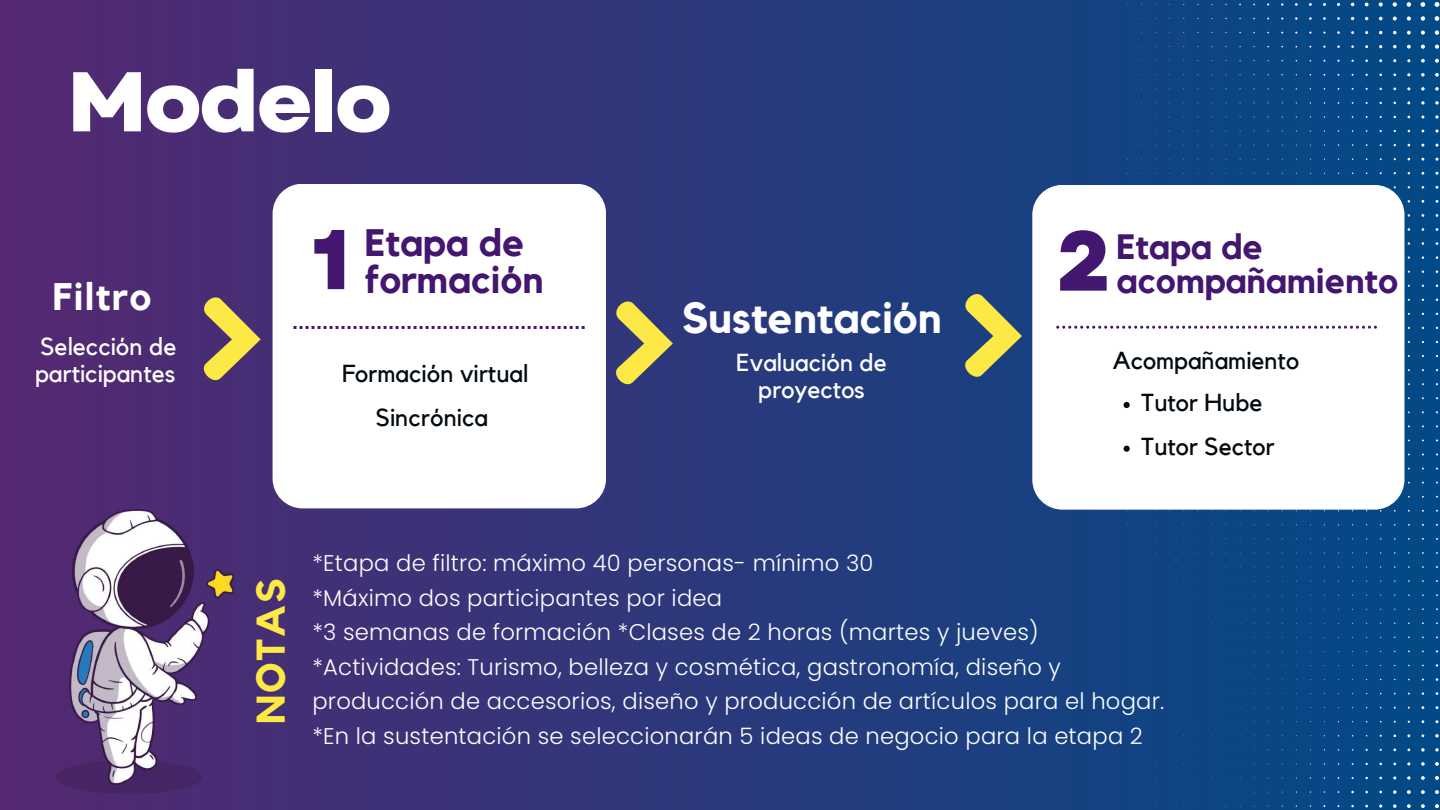
<style>
.page{position:relative;width:1440px;height:810px;background:#fff}
.page>*{position:absolute;margin:0;border:0;box-sizing:border-box;transform-origin:0 0}
.t1{font:800 84.5px "Garet";letter-spacing:-.03em;color:#fff}
.t2{font:800 84.5px "Garet";color:#431670}
.t3{font:700 43.3px "Kollektif";color:#fff}
.t4{font:700 40px "Kollektif";letter-spacing:.045em;color:#fde946}
.t5{font:700 38.3px "Kollektif";letter-spacing:.045em;color:#fff}
.t6{font:700 38.1px/37.5px "Kollektif";color:#431670}
.t7{font:700 35.1px/34.5px "Kollektif";color:#431670}
.t8{font:24.5px/43.7px "Kollektif";color:#020a0f;text-align:center}
.t9{font:24.5px/26.2px "Kollektif";color:#fff}
.t10{font:300 22.7px/34.5px "Poppins";letter-spacing:.01em;color:#fff}
</style>
<div class="page">
<div style="left:0;top:0;width:1440px;height:810px;background:linear-gradient(to right,#552871,#024b88)"></div>
<svg style="left:1365px;top:3px;width:4px;height:3px"></svg>
<svg style="left:1379px;top:17px;width:4px;height:3px"></svg>
<svg style="left:1379px;top:2px;width:4px;height:4px"></svg>
<svg style="left:1393px;top:804px;width:4px;height:4px"></svg>
<svg style="left:1393px;top:790px;width:4px;height:4px"></svg>
<svg style="left:1393px;top:776px;width:3px;height:4px"></svg>
<svg style="left:1393px;top:45px;width:4px;height:3px"></svg>
<svg style="left:1393px;top:31px;width:4px;height:3px"></svg>
<svg style="left:1393px;top:17px;width:4px;height:4px"></svg>
<svg style="left:1393px;top:2px;width:4px;height:5px"></svg>
<svg style="left:1407px;top:804px;width:4px;height:4px"></svg>
<svg style="left:1407px;top:790px;width:4px;height:4px"></svg>
<svg style="left:1407px;top:776px;width:4px;height:4px"></svg>
<svg style="left:1407px;top:45px;width:4px;height:4px"></svg>
<svg style="left:1407px;top:31px;width:4px;height:4px"></svg>
<svg style="left:1407px;top:16px;width:4px;height:5px"></svg>
<svg style="left:1407px;top:2px;width:4px;height:5px"></svg>
<svg style="left:1421px;top:804px;width:4px;height:4px"></svg>
<svg style="left:1421px;top:790px;width:4px;height:4px"></svg>
<svg style="left:1421px;top:776px;width:4px;height:4px"></svg>
<svg style="left:1421px;top:762px;width:4px;height:4px"></svg>
<svg style="left:1421px;top:748px;width:4px;height:4px"></svg>
<svg style="left:1421px;top:101px;width:4px;height:4px"></svg>
<svg style="left:1421px;top:87px;width:4px;height:4px"></svg>
<svg style="left:1421px;top:73px;width:4px;height:4px"></svg>
<svg style="left:1421px;top:59px;width:4px;height:4px"></svg>
<svg style="left:1421px;top:45px;width:4px;height:4px"></svg>
<svg style="left:1421px;top:31px;width:4px;height:4px"></svg>
<svg style="left:1421px;top:16px;width:4px;height:5px"></svg>
<svg style="left:1421px;top:2px;width:4px;height:5px"></svg>
<svg style="left:1435px;top:804px;width:4px;height:4px"></svg>
<svg style="left:1435px;top:790px;width:4px;height:4px"></svg>
<svg style="left:1435px;top:776px;width:4px;height:4px"></svg>
<svg style="left:1435px;top:762px;width:4px;height:4px"></svg>
<svg style="left:1435px;top:748px;width:4px;height:4px"></svg>
<svg style="left:1435px;top:734px;width:4px;height:4px"></svg>
<svg style="left:1435px;top:158px;width:4px;height:3px"></svg>
<svg style="left:1435px;top:144px;width:4px;height:3px"></svg>
<svg style="left:1435px;top:129px;width:4px;height:4px"></svg>
<svg style="left:1435px;top:115px;width:4px;height:4px"></svg>
<svg style="left:1435px;top:101px;width:4px;height:4px"></svg>
<svg style="left:1435px;top:87px;width:4px;height:4px"></svg>
<svg style="left:1435px;top:73px;width:4px;height:4px"></svg>
<svg style="left:1435px;top:59px;width:4px;height:4px"></svg>
<svg style="left:1435px;top:45px;width:4px;height:4px"></svg>
<svg style="left:1435px;top:30px;width:4px;height:5px"></svg>
<svg style="left:1435px;top:16px;width:4px;height:5px"></svg>
<svg style="left:1435px;top:2px;width:4px;height:5px"></svg>
<div style="left:273px;top:184px;width:333px;height:324px;background:#fff;border-radius:30px"></div>
<svg style="left:294px;top:326px;width:291px;height:3px"></svg>
<svg style="left:198px;top:292px;width:63px;height:94px;background:#897163"></svg>
<div style="left:1032px;top:185px;width:372px;height:325px;background:#fff;border-radius:30px"></div>
<svg style="left:1056px;top:326px;width:321px;height:3px"></svg>
<svg style="left:610px;top:296px;width:63px;height:94px;background:#797767"></svg>
<svg style="left:959px;top:289px;width:63px;height:93px;background:#6d7d6a"></svg>
<img style="left:56px;top:510px;width:177px;height:283px">
<svg style="left:1124px;top:401px;width:6px;height:7px"></svg>
<svg style="left:1124px;top:445px;width:6px;height:7px"></svg>
<h1 class="t1" style="left:67px;top:41px;width:327px">Modelo</h1>
<h3 class="t5" style="left:53px;top:279px;width:100px">Filtro</h3>
<p class="t9" style="left:35px;top:335px;width:143px">Selección de participantes</p>
<h3 class="t6" style="left:365px;top:225px;width:180px">Etapa de formación</h3>
<h1 class="t2" style="left:312px;top:199px;width:40px">1</h1>
<h1 class="t2" style="left:1057px;top:200px;width:56px">2</h1>
<h2 class="t3" style="left:682px;top:298px;width:261px">Sustentación</h2>
<h3 class="t7" style="left:1116px;top:231px;width:283px">Etapa de acompañamiento</h3>
<p class="t8" style="left:342px;top:353px;width:188px">Formación virtual<br>Sincrónica</p>
<p class="t9" style="left:736px;top:350px;width:152px;line-height:27px;text-align:center">Evaluación de proyectos</p>
<p class="t8" style="left:1113px;top:340px;width:188px">Acompañamiento</p>
<p class="t8" style="left:1142px;top:382px;width:135px;text-align:left">Tutor Hube<br>Tutor Sector</p>
<h3 class="t4" style="left:252px;top:724px;width:147px;rotate:-90deg">NOTAS</h3>
<p class="t10" style="left:312px;top:546px;width:853px">*Etapa de filtro: máximo 40 personas- mínimo 30<br>*Máximo dos participantes por idea<br>*3 semanas de formación *Clases de 2 horas (martes y jueves) *Actividades: Turismo, belleza y cosmética, gastronomía, diseño y producción de accesorios, diseño y producción de artículos para el hogar. *En la sustentación se seleccionarán 5 ideas de negocio para la etapa 2</p>
</div>
